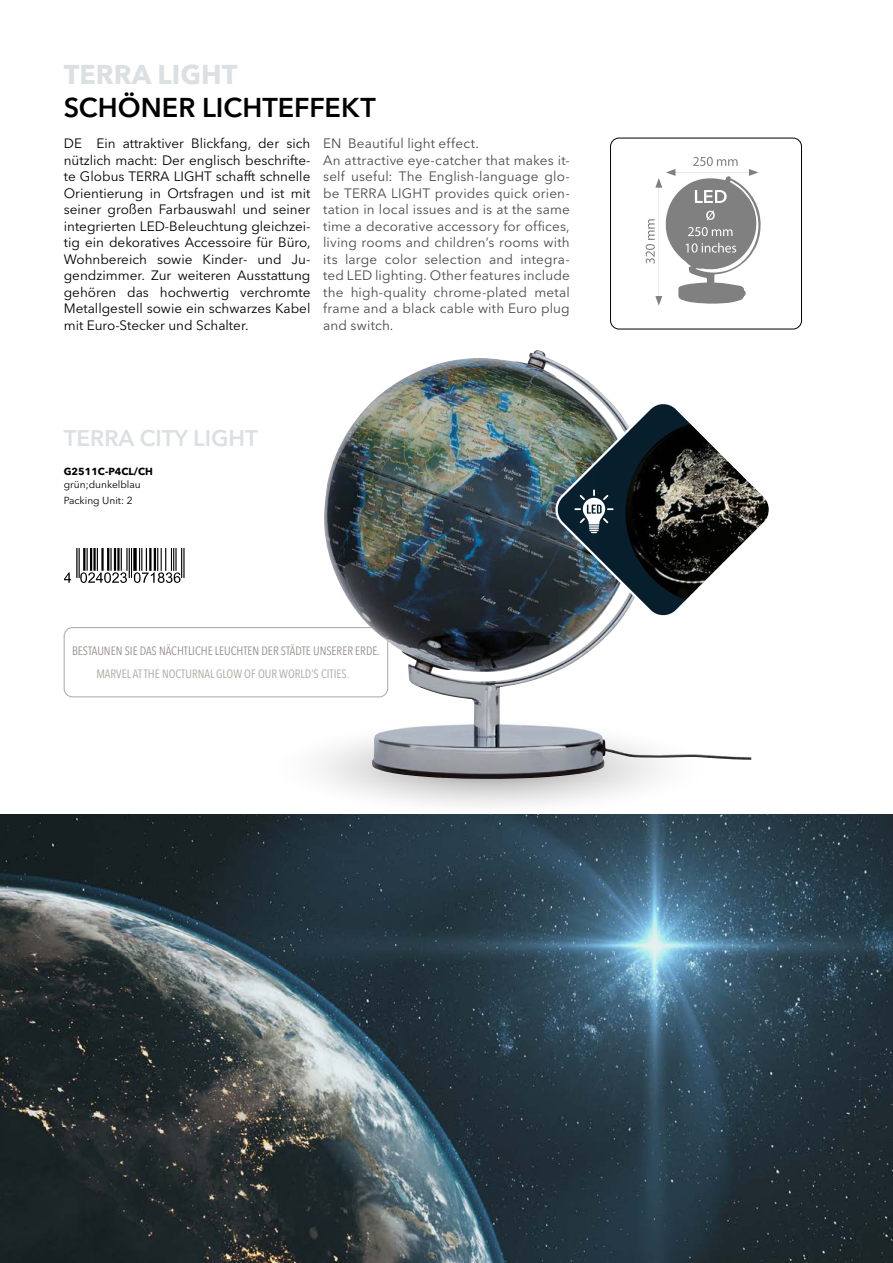
<style>
.page{position:relative;width:893px;height:1263px;background:#fff}
.page>*{position:absolute;margin:0;border:0;box-sizing:border-box;transform-origin:0 0}
.t1{font:96px "Code EAN Red";color:#000}
.t2{font:600 27px "Avenir Next LT Pro";color:#000}
.t3{font:700 27px "Avenir Next LT Pro";color:#dbe0e3}
.t4{font:600 22.5px "Avenir Next LT Pro";color:#dbe0e3}
.t5{font:13.5px/16.5px "Avenir Next LT Pro";color:#000;text-align:justify}
.t6{font:13.5px/16.5px "Avenir Next LT Pro";letter-spacing:.01em;color:#4a4a49}
.t7{font:condensed 12px "Avenir Next LT Pro";color:#948d88}
.t8{font:condensed 12px "Avenir Next LT Pro";color:#aba59f}
.t9{font:10.2px "Avenir Next LT Pro";color:#000}
.t10{font:700 10.2px "Avenir Next LT Pro";color:#000}
</style>
<div class="page">
<div style="left:64px;top:627px;width:324px;height:70px;border:1px solid #aca5a0;border-radius:9px"></div>
<img style="left:321px;top:350px;width:430px;height:429px">
<img style="left:555px;top:398px;width:214px;height:223px">
<svg style="left:646px;top:157px;width:115px;height:149px"></svg>
<div style="left:610px;top:138px;width:192px;height:191px;border:1px solid #000;border-radius:9px"></div>
<svg style="left:574px;top:489px;width:39px;height:44px"></svg>
<img style="left:0;top:814px;width:893px;height:449px">
<h2 class="t3" style="left:64px;top:58px;width:175px">TERRA LIGHT</h2>
<h2 class="t2" style="left:64px;top:91px;width:314px">SCHÖNER LICHTEFFEKT</h2>
<p class="t5" style="left:64px;top:135px;width:249px">DE Ein attraktiver Blickfang, der sich nützlich macht: Der englisch beschrifte&shy;te Globus TERRA LIGHT schafft schnelle Orientierung in Ortsfragen und ist mit seiner großen Farbauswahl und seiner integrierten LED-Beleuchtung gleichzei&shy;tig ein dekoratives Accessoire für Büro, Wohnbereich sowie Kinder- und Ju&shy;gendzimmer. Zur weiteren Ausstattung gehören das hochwertig verchromte Metallgestell sowie ein schwarzes Kabel mit Euro-Stecker und Schalter.</p>
<p class="t6" style="left:323px;top:135px;width:248px">EN Beautiful light effect.<br>An attractive eye-catcher that makes it&shy;self useful: The English-language glo&shy;be TERRA LIGHT provides quick orien&shy;tation in local issues and is at the same time a decorative accessory for offices, living rooms and children‘s rooms with its large color selection and integra&shy;ted LED lighting. Other features include the high-quality chrome-plated metal frame and a black cable with Euro plug and switch.</p>
<h3 class="t4" style="left:64px;top:425px;width:196px">TERRA CITY LIGHT</h3>
<p class="t10" style="left:64px;top:466px;width:91px">G2511C-P4CL/CH</p>
<p class="t9" style="left:64px;top:478px;width:79px">grün;dunkelblau</p>
<p class="t9" style="left:64px;top:494px;width:70px">Packing Unit: 2</p>
<h1 class="t1" style="left:64px;top:493px;width:127px">4&lt;ANEANO=ahbidg&gt;</h1>
<p class="t7" style="left:72px;top:644px;width:310px">BESTAUNEN SIE DAS NÄCHTLICHE LEUCHTEN DER STÄDTE UNSERER ERDE.</p>
<p class="t8" style="left:96px;top:667px;width:254px">MARVEL AT THE NOCTURNAL GLOW OF OUR WORLD‘S CITIES.</p>
</div>
